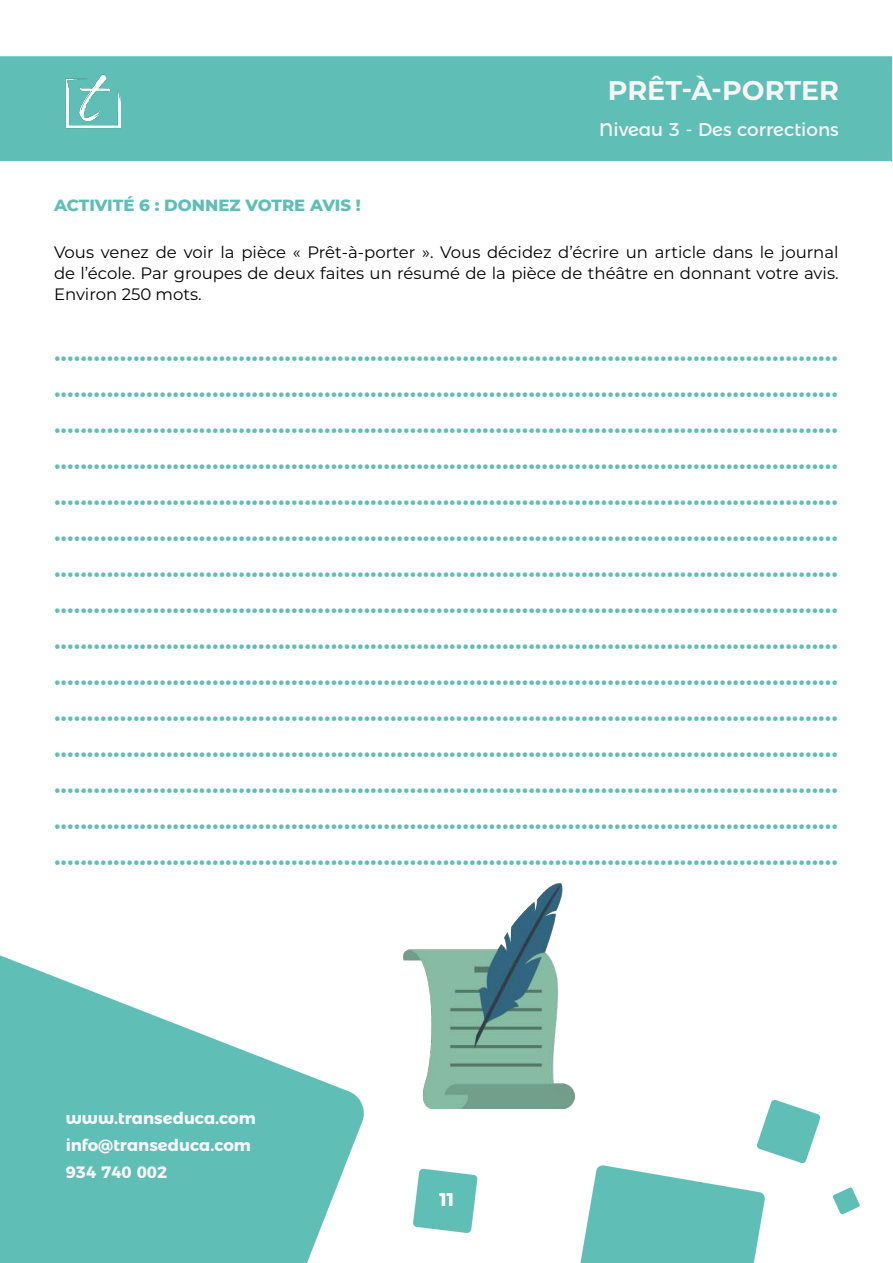
<style>
.page{position:relative;width:893px;height:1263px;background:#fff}
.page>*{position:absolute;margin:0;border:0;box-sizing:border-box;transform-origin:0 0}
.t1{font:600 27px/36px "Montserrat";color:#5fbeb6;text-align:justify}
.t2{font:700 27px "Montserrat";color:#f6f6f6}
.t3{font:18.45px "Montserrat Alternates";color:#f6f6f6}
.t4{font:700 18px "Montserrat";color:#fff}
.t5{font:16.5px/21px "Montserrat";color:#000;text-align:justify}
.t6{font:700 16.5px/27px "Montserrat Alternates";color:#f6f6f6}
.t7{font:800 16.5px "Montserrat";color:#5fbeb6}
</style>
<div class="page">
<img style="left:0;top:56px;width:892px;height:1207px">
<img style="left:66px;top:74px;width:55px;height:66px">
<img style="left:404px;top:884px;width:170px;height:224px">
<p class="t2" style="left:608px;top:71px;width:232px">PRÊT-À-PORTER</p>
<p class="t3" style="left:599px;top:115px;width:241px">Niveau 3 - Des corrections</p>
<p class="t7" style="left:54px;top:193px;width:308px">ACTIVITÉ 6 : DONNEZ VOTRE AVIS !</p>
<p class="t5" style="left:54px;top:241px;width:786px">Vous venez de voir la pièce « Prêt-à-porter ». Vous décidez d’écrire un article dans le journal de l’école. Par groupes de deux faites un résumé de la pièce de théâtre en donnant votre avis.<br>Environ 250 mots.</p>
<p class="t1" style="left:54px;top:333px;width:785px">....................................................................................................................... ....................................................................................................................... ....................................................................................................................... ....................................................................................................................... ....................................................................................................................... ....................................................................................................................... ....................................................................................................................... ....................................................................................................................... ....................................................................................................................... ....................................................................................................................... ....................................................................................................................... ....................................................................................................................... ....................................................................................................................... ....................................................................................................................... .......................................................................................................................</p>
<p class="t6" style="left:66px;top:1103px;width:192px">www.transeduca.com info@transeduca.com<br>934 740 002</p>
<p class="t4" style="left:440px;top:1186px;width:16px">11</p>
</div>
